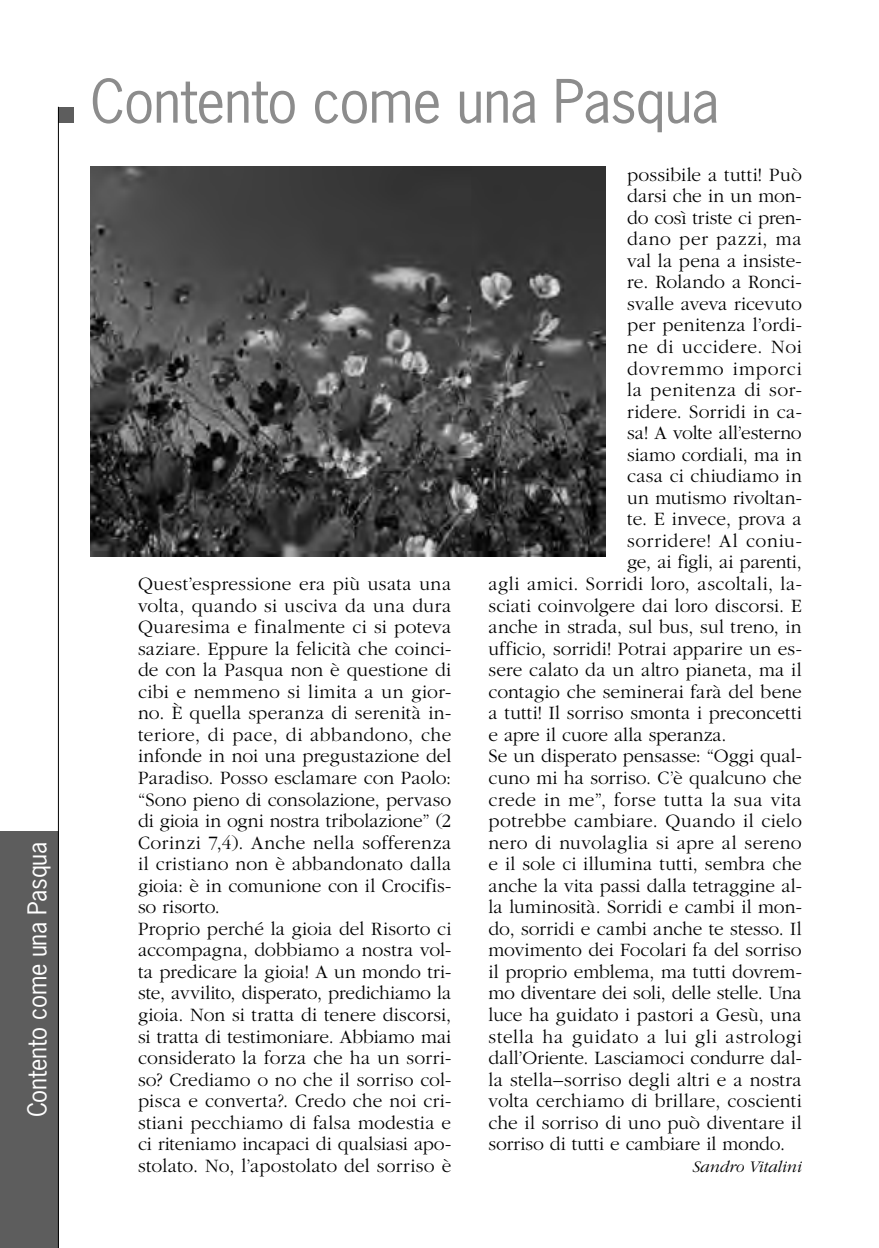
<style>
.page{position:relative;width:879px;height:1248px;background:#fff}
.page>*{position:absolute;margin:0;border:0;box-sizing:border-box;transform-origin:0 0}
.t1{font:56.2px "News Gothic Std";letter-spacing:-.02em;color:#8c8c8c}
.t2{font:24.4px "News Gothic Std";letter-spacing:-.01em;color:#fff}
.t3{font:300 19.6px/21.6px "Garamond";letter-spacing:.01em;color:#000}
.t4{font:300 19.6px "Garamond";letter-spacing:.03em;color:#000}
.t5{font:300 19.6px "Garamond";letter-spacing:.04em;color:#000}
.t6{font:300 19.6px "Garamond";letter-spacing:-.01em;color:#000}
.t7{font:300 19.6px "Garamond";letter-spacing:.035em;color:#000}
.t8{font:300 19.6px "Garamond";letter-spacing:.045em;color:#000}
.t9{font:italic 300 16.8px "Garamond";letter-spacing:-.01em;color:#000}
</style>
<div class="page">
<div style="left:0;top:831px;width:58px;height:416px;background:#5d5d5d"></div>
<div style="left:58px;top:107px;width:16px;height:16px;background:#5d5d5d"></div>
<hr style="left:58px;top:107px;width:1px;height:1140px;background:#000">
<img style="left:90px;top:167px;width:516px;height:389px">
<p class="t2" style="left:22px;top:1117px;width:277px;rotate:-90deg">Contento come una Pasqua</p>
<h1 class="t1" style="left:90px;top:65px;width:630px">Contento come una Pasqua</h1>
<p class="t3" style="left:138px;top:573px;width:315px">Quest’espressione era più usata una volta, quando si usciva da una dura Quaresima e finalmente ci si poteva saziare. Eppure la felicità che coinci&shy;de con la Pasqua non è questione di cibi e nemmeno si limita a un gior&shy;no. È quella speranza di serenità in&shy;teriore, di pace, di abbandono, che infonde in noi una pregustazione del Paradiso. Posso esclamare con Paolo: “Sono pieno di consolazione, pervaso di gioia in ogni nostra tribolazione” (2<br>Corinzi 7,4). Anche nella sofferenza il cristiano non è abbandonato dalla gioia: è in comunione con il Crocifis&shy;so risorto.<br>Proprio perché la gioia del Risorto ci accompagna, dobbiamo a nostra vol&shy;ta predicare la gioia! A un mondo tri&shy;ste, avvilito, disperato, predichiamo la gioia. Non si tratta di tenere discorsi, si tratta di testimoniare. Abbiamo mai considerato la forza che ha un sorri&shy;so? Crediamo o no che il sorriso col&shy;pisca e converta?. Credo che noi cri&shy;stiani pecchiamo di falsa modestia e ci riteniamo incapaci di qualsiasi apo&shy;stolato. No, l’apostolato del sorriso è</p>
<p class="t3" style="left:627px;top:164px;width:176px">possibile a tutti! Può</p>
<p class="t3" style="left:627px;top:185px;width:176px">darsi che in un mon-</p>
<p class="t3" style="left:627px;top:207px;width:176px">do così triste ci pren-</p>
<p class="t5" style="left:627px;top:229px;width:176px">dano per pazzi, ma</p>
<p class="t3" style="left:627px;top:250px;width:176px">val la pena a insiste-</p>
<p class="t3" style="left:627px;top:272px;width:176px">re. Rolando a Ronci-</p>
<p class="t3" style="left:627px;top:293px;width:176px">svalle aveva ricevuto</p>
<p class="t3" style="left:627px;top:315px;width:176px">per penitenza l’ordi-</p>
<p class="t4" style="left:627px;top:336px;width:176px">ne di uccidere. Noi</p>
<p class="t8" style="left:627px;top:358px;width:176px">dovremmo imporci</p>
<p class="t7" style="left:627px;top:379px;width:176px">la penitenza di sor-</p>
<p class="t3" style="left:627px;top:401px;width:176px">ridere. Sorridi in ca-</p>
<p class="t3" style="left:627px;top:422px;width:176px">sa! A volte all’esterno</p>
<p class="t3" style="left:627px;top:444px;width:176px">siamo cordiali, ma in</p>
<p class="t3" style="left:627px;top:465px;width:176px">casa ci chiudiamo in</p>
<p class="t3" style="left:627px;top:487px;width:176px">un mutismo rivoltan-</p>
<p class="t3" style="left:627px;top:508px;width:176px">te. E invece, prova a</p>
<p class="t4" style="left:627px;top:530px;width:176px">sorridere! Al coniu-</p>
<p class="t3" style="left:627px;top:552px;width:176px">ge, ai figli, ai parenti,</p>
<p class="t3" style="left:488px;top:573px;width:315px">agli amici. Sorridi loro, ascoltali, la-</p>
<p class="t3" style="left:488px;top:595px;width:315px">sciati coinvolgere dai loro discorsi. E</p>
<p class="t3" style="left:488px;top:616px;width:315px">anche in strada, sul bus, sul treno, in</p>
<p class="t3" style="left:488px;top:638px;width:315px">ufficio, sorridi! Potrai apparire un es-</p>
<p class="t3" style="left:488px;top:659px;width:315px">sere calato da un altro pianeta, ma il</p>
<p class="t3" style="left:488px;top:681px;width:315px">contagio che seminerai farà del bene</p>
<p class="t3" style="left:488px;top:702px;width:315px">a tutti! Il sorriso smonta i preconcetti</p>
<p class="t3" style="left:488px;top:724px;width:239px">e apre il cuore alla speranza.</p>
<p class="t3" style="left:488px;top:745px;width:315px">Se un disperato pensasse: “Oggi qual-</p>
<p class="t3" style="left:488px;top:767px;width:315px">cuno mi ha sorriso. C’è qualcuno che</p>
<p class="t4" style="left:488px;top:789px;width:315px">crede in me”, forse tutta la sua vita</p>
<p class="t3" style="left:488px;top:810px;width:315px">potrebbe cambiare. Quando il cielo</p>
<p class="t3" style="left:488px;top:831px;width:315px">nero di nuvolaglia si apre al sereno</p>
<p class="t3" style="left:488px;top:853px;width:315px">e il sole ci illumina tutti, sembra che</p>
<p class="t3" style="left:488px;top:875px;width:315px">anche la vita passi dalla tetraggine al-</p>
<p class="t3" style="left:488px;top:896px;width:315px">la luminosità. Sorridi e cambi il mon-</p>
<p class="t3" style="left:488px;top:918px;width:315px">do, sorridi e cambi anche te stesso. Il</p>
<p class="t3" style="left:488px;top:939px;width:315px">movimento dei Focolari fa del sorriso</p>
<p class="t3" style="left:488px;top:961px;width:315px">il proprio emblema, ma tutti dovrem-</p>
<p class="t6" style="left:488px;top:982px;width:315px">mo diventare dei soli, delle stelle. Una</p>
<p class="t3" style="left:488px;top:1004px;width:315px">luce ha guidato i pastori a Gesù, una</p>
<p class="t5" style="left:488px;top:1025px;width:315px">stella ha guidato a lui gli astrologi</p>
<p class="t3" style="left:488px;top:1047px;width:315px">dall’Oriente. Lasciamoci condurre dal-</p>
<p class="t3" style="left:488px;top:1068px;width:315px">la stella–sorriso degli altri e a nostra</p>
<p class="t3" style="left:488px;top:1090px;width:315px">volta cerchiamo di brillare, coscienti</p>
<p class="t3" style="left:488px;top:1111px;width:315px">che il sorriso di uno può diventare il</p>
<p class="t3" style="left:488px;top:1133px;width:298px">sorriso di tutti e cambiare il mondo.</p>
<p class="t9" style="left:692px;top:1157px;width:111px">Sandro Vitalini</p>
</div>
